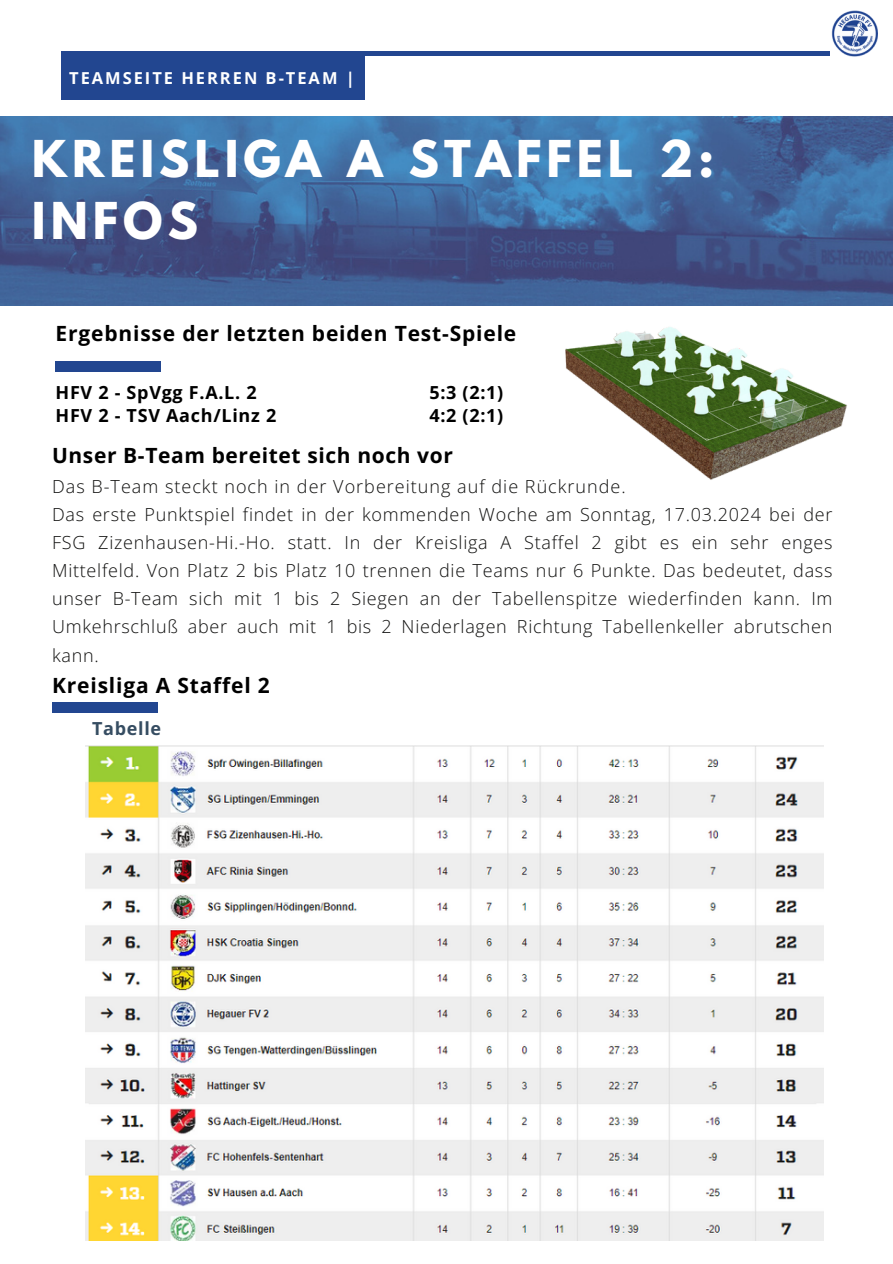
<style>
.page{position:relative;width:893px;height:1264px;background:#fff}
.page>*{position:absolute;margin:0;border:0;box-sizing:border-box;transform-origin:0 0}
.t1{font:700 45px/61.8px "League Spartan";letter-spacing:.11em;color:#fff}
.t2{font:700 21px "Open Sans";letter-spacing:.04em;color:#000}
.t3{font:300 18px/28.2px "Open Sans";letter-spacing:.04em;color:#0f0f0e;text-align:justify}
.t4{font:700 18px/23.7px "Open Sans";letter-spacing:.04em;color:#000}
.t5{font:700 18px "Open Sans";letter-spacing:.04em;color:#364d62}
.t6{font:700 16.5px "Open Sans";letter-spacing:.12em;color:#fff}
</style>
<div class="page">
<img style="left:565px;top:327px;width:282px;height:153px">
<div style="left:55px;top:361px;width:106px;height:10px;background:#224690"></div>
<img style="left:0;top:117px;width:892px;height:189px">
<div style="left:52px;top:702px;width:106px;height:10px;background:#224690"></div>
<hr style="left:62px;top:52px;width:767px;height:3px;background:#224690">
<div style="left:62px;top:52px;width:302px;height:47px;background:#224690"></div>
<img style="left:831px;top:11px;width:46px;height:46px">
<img style="left:85px;top:745px;width:738px;height:495px">
<p class="t6" style="left:69px;top:66px;width:287px">TEAMSEITE HERREN B-TEAM |</p>
<h4 class="t1" style="left:32px;top:134px;width:683px">KREISLIGA A STAFFEL 2:<br>INFOS</h4>
<h2 class="t2" style="left:55px;top:319px;width:462px">Ergebnisse der letzten beiden Test-Spiele</h2>
<p class="t4" style="left:55px;top:380px;width:222px">HFV 2 - SpVgg F.A.L. 2<br>HFV 2 - TSV Aach/Linz 2</p>
<p class="t4" style="left:429px;top:380px;width:75px">5:3 (2:1)<br>4:2 (2:1)</p>
<p class="t2" style="left:52px;top:441px;width:402px">Unser B-Team bereitet sich noch vor</p>
<h4 class="t3" style="left:52px;top:471px;width:575px">Das B-Team steckt noch in der Vorbereitung auf die Rückrunde.</h4>
<h4 class="t3" style="left:52px;top:500px;width:781px">Das erste Punktspiel findet in der kommenden Woche am Sonntag, 17.03.2024 bei der FSG Zizenhausen-Hi.-Ho. statt. In der Kreisliga A Staffel 2 gibt es ein sehr enges Mittelfeld. Von Platz 2 bis Platz 10 trennen die Teams nur 6 Punkte. Das bedeutet, dass unser B-Team sich mit 1 bis 2 Siegen an der Tabellenspitze wiederfinden kann. Im Umkehrschluß aber auch mit 1 bis 2 Niederlagen Richtung Tabellenkeller abrutschen kann.</h4>
<p class="t2" style="left:52px;top:670px;width:219px">Kreisliga A Staffel 2</p>
<p class="t5" style="left:92px;top:715px;width:71px">Tabelle</p>
</div>
